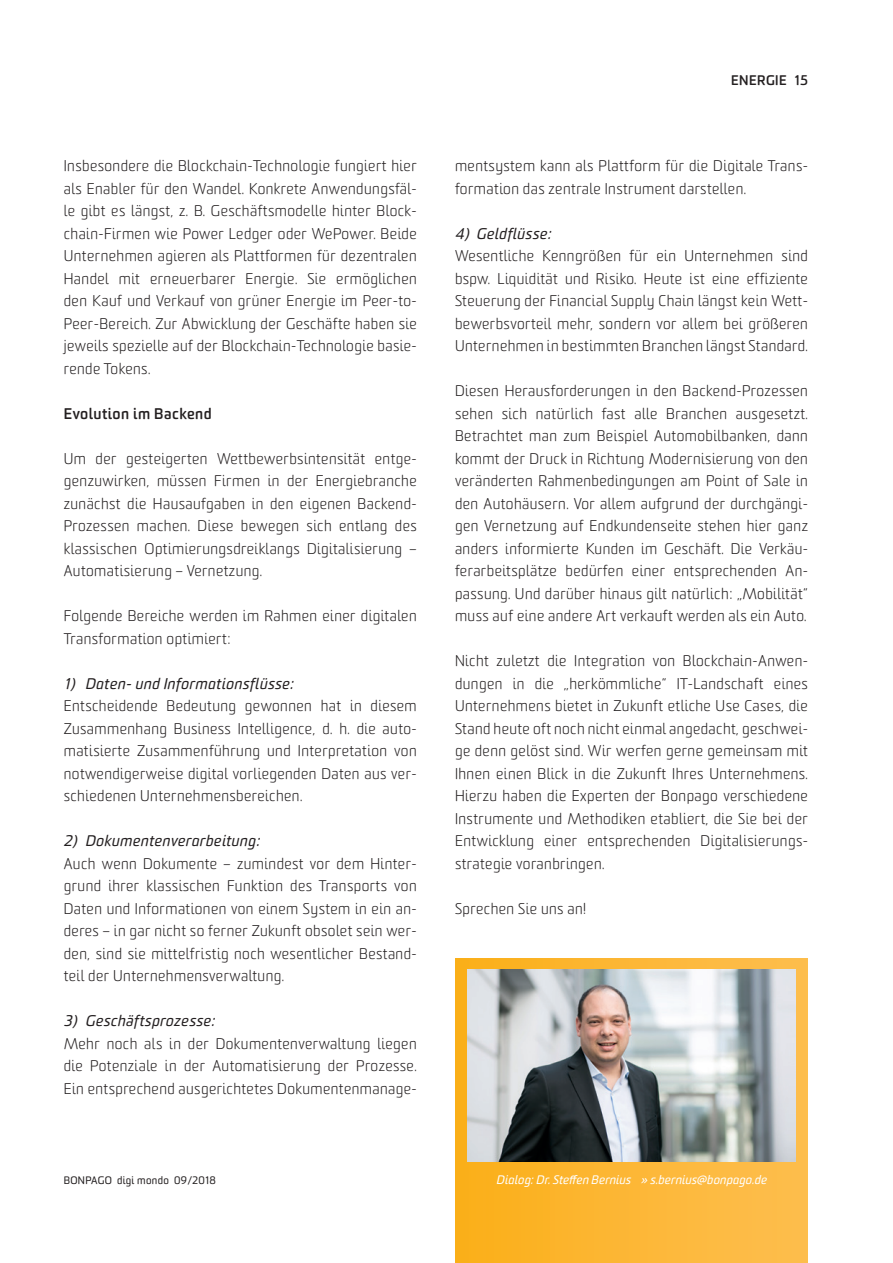
<style>
.page{position:relative;width:893px;height:1263px;background:#fff}
.page>*{position:absolute;margin:0;border:0;box-sizing:border-box;transform-origin:0 0}
.t1{font:300 15px/22.5px "Sommet Rounded";letter-spacing:.03em;color:#231f20;text-align:justify}
.t2{font:italic 15px "Sommet Rounded";letter-spacing:.03em;color:#231f20}
.t3{font:700 15px "Sommet Rounded";letter-spacing:.03em;color:#231f20}
.t4{font:700 13.5px "Sommet Rounded";letter-spacing:.03em;color:#231f20}
.t5{font:italic 12px "Sommet Rounded";letter-spacing:.015em;color:#fff}
.t6{font:10.5px "Sommet Rounded";letter-spacing:.03em;color:#231f20}
</style>
<div class="page">
<svg style="left:455px;top:959px;width:353px;height:304px;background:#fab636"></svg>
<img style="left:468px;top:969px;width:327px;height:192px">
<p class="t1" style="left:64px;top:155px;width:354px">Insbesondere die Blockchain-Technologie fungiert hier als Enabler für den Wandel. Konkrete Anwendungsfäl&shy;le gibt es längst, z. B. Geschäftsmodelle hinter Block&shy;chain-Firmen wie Power Ledger oder WePower. Beide Unternehmen agieren als Plattformen für dezentralen Handel mit erneuerbarer Energie. Sie ermöglichen den Kauf und Verkauf von grüner Energie im Peer-to-Peer-Bereich. Zur Abwicklung der Geschäfte haben sie jeweils spezielle auf der Blockchain-Technologie basie&shy;rende Tokens.</p>
<p class="t3" style="left:64px;top:404px;width:149px">Evolution im Backend</p>
<p class="t1" style="left:64px;top:448px;width:354px">Um der gesteigerten Wettbewerbsintensität entge&shy;genzuwirken, müssen Firmen in der Energiebranche zunächst die Hausaufgaben in den eigenen Backend-Prozessen machen. Diese bewegen sich entlang des klassischen Optimierungsdreiklangs Digitalisierung – Automatisierung – Vernetzung.</p>
<p class="t1" style="left:64px;top:605px;width:354px">Folgende Bereiche werden im Rahmen einer digitalen<br>Transformation optimiert:</p>
<p class="t2" style="left:64px;top:674px;width:231px">1) Daten- und Informationsflüsse:</p>
<p class="t1" style="left:64px;top:695px;width:354px">Entscheidende Bedeutung gewonnen hat in diesem Zusammenhang Business Intelligence, d. h. die auto&shy;matisierte Zusammenführung und Interpretation von notwendigerweise digital vorliegenden Daten aus ver&shy;schiedenen Unternehmensbereichen.</p>
<p class="t2" style="left:64px;top:832px;width:197px">2) Dokumentenverarbeitung:</p>
<p class="t1" style="left:64px;top:853px;width:354px">Auch wenn Dokumente – zumindest vor dem Hinter&shy;grund ihrer klassischen Funktion des Transports von Daten und Informationen von einem System in ein an&shy;deres – in gar nicht so ferner Zukunft obsolet sein wer&shy;den, sind sie mittelfristig noch wesentlicher Bestand&shy;teil der Unternehmensverwaltung.</p>
<p class="t2" style="left:64px;top:1012px;width:152px">3) Geschäftsprozesse:</p>
<p class="t1" style="left:64px;top:1033px;width:354px">Mehr noch als in der Dokumentenverwaltung liegen die Potenziale in der Automatisierung der Prozesse.<br>Ein entsprechend ausgerichtetes Dokumentenmanage-</p>
<p class="t6" style="left:64px;top:1174px;width:154px">BONPAGO digi mondo 09/2018</p>
<p class="t4" style="left:731px;top:72px;width:57px">ENERGIE</p>
<p class="t4" style="left:794px;top:72px;width:15px">15</p>
<p class="t1" style="left:455px;top:155px;width:354px">mentsystem kann als Plattform für die Digitale Trans&shy;formation das zentrale Instrument darstellen.</p>
<p class="t2" style="left:455px;top:224px;width:97px">4) Geldflüsse:</p>
<p class="t1" style="left:455px;top:245px;width:354px">Wesentliche Kenngrößen für ein Unternehmen sind bspw. Liquidität und Risiko. Heute ist eine effiziente Steuerung der Financial Supply Chain längst kein Wett&shy;bewerbsvorteil mehr, sondern vor allem bei größeren Unternehmen in bestimmten Branchen längst Standard.</p>
<p class="t1" style="left:455px;top:380px;width:354px">Diesen Herausforderungen in den Backend-Prozessen sehen sich natürlich fast alle Branchen ausgesetzt.<br>Betrachtet man zum Beispiel Automobilbanken, dann kommt der Druck in Richtung Modernisierung von den veränderten Rahmenbedingungen am Point of Sale in den Autohäusern. Vor allem aufgrund der durchgängi&shy;gen Vernetzung auf Endkundenseite stehen hier ganz anders informierte Kunden im Geschäft. Die Verkäu&shy;ferarbeitsplätze bedürfen einer entsprechenden An&shy;passung. Und darüber hinaus gilt natürlich: „Mobilität“ muss auf eine andere Art verkauft werden als ein Auto.</p>
<p class="t1" style="left:455px;top:650px;width:354px">Nicht zuletzt die Integration von Blockchain-Anwen&shy;dungen in die „herkömmliche“ IT-Landschaft eines Unternehmens bietet in Zukunft etliche Use Cases, die Stand heute oft noch nicht einmal angedacht, geschwei&shy;ge denn gelöst sind. Wir werfen gerne gemeinsam mit Ihnen einen Blick in die Zukunft Ihres Unternehmens.<br>Hierzu haben die Experten der Bonpago verschiedene Instrumente und Methodiken etabliert, die Sie bei der Entwicklung einer entsprechenden Digitalisierungs&shy;strategie voranbringen.</p>
<p class="t1" style="left:455px;top:898px;width:133px">Sprechen Sie uns an!</p>
<p class="t5" style="left:496px;top:1172px;width:272px">Dialog: Dr. Steffen Bernius » s.bernius@bonpago.de</p>
</div>
